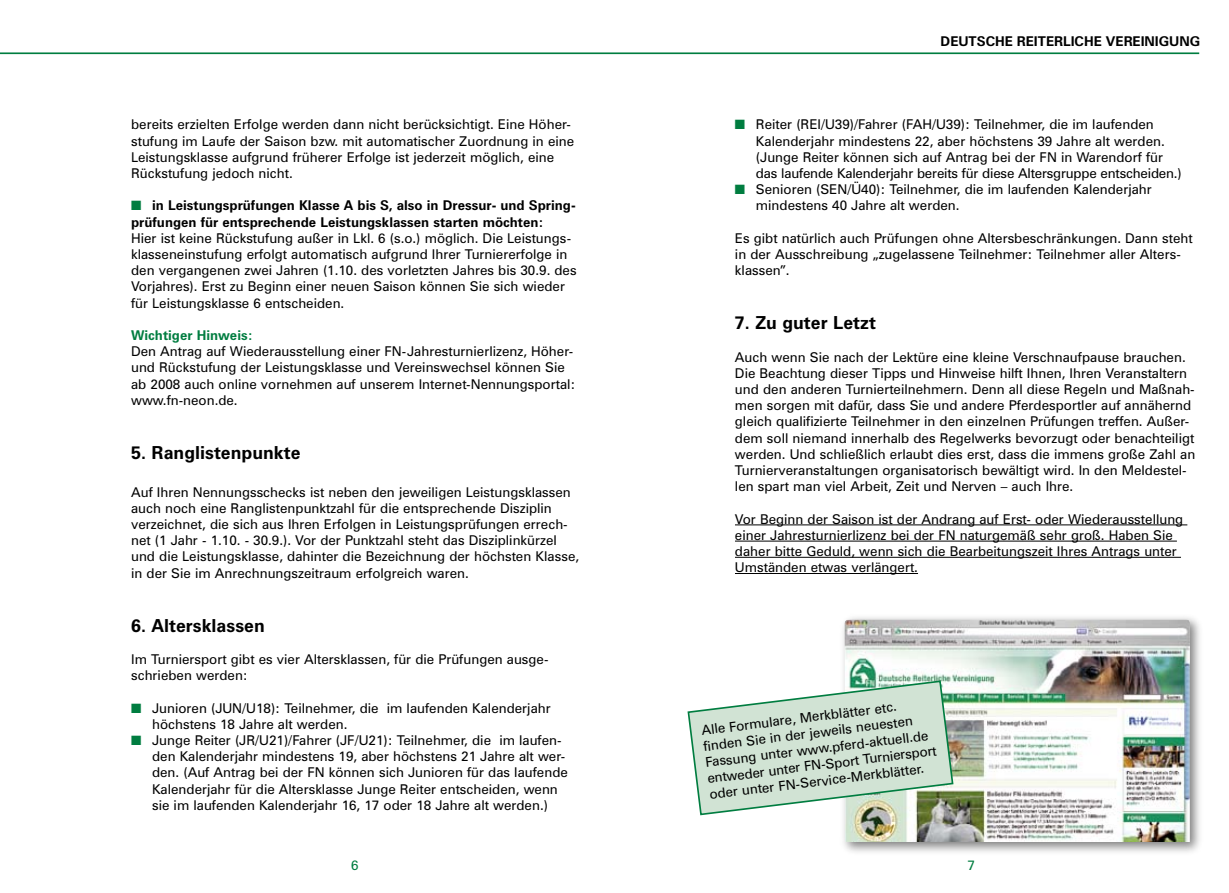
<style>
.page{position:relative;width:1229px;height:893px;background:#fff}
.page>*{position:absolute;margin:0;border:0;box-sizing:border-box;transform-origin:0 0}
.t1{font:700 18px "Zurich BT";color:#000}
.t2{font:13.5px/16.2px "Zurich BT";color:#000}
.t3{font:700 13.5px/16.2px "Zurich BT";color:#000}
.t4{font:700 13.5px "Zurich BT";color:#007d40}
.t5{font:13.5px "Zapf Dingbats ITC";color:#007d40}
.t6{font:13.5px "Zurich BT";color:#007d40}
</style>
<div class="page">
<hr style="left:0;top:52px;width:1199px;height:2px;background:#007d40">
<hr style="left:735px;top:524px;width:452px;height:1px;background:#000">
<hr style="left:735px;top:541px;width:442px;height:1px;background:#000">
<hr style="left:735px;top:557px;width:446px;height:1px;background:#000">
<hr style="left:735px;top:573px;width:183px;height:1px;background:#000">
<div style="left:837px;top:612px;width:369px;height:245px;background:#000;opacity:.5"></div>
<img style="left:844px;top:619px;width:346px;height:223px">
<svg style="left:687px;top:679px;width:267px;height:137px"></svg>
<p class="t2" style="left:131px;top:116px;width:445px">bereits erzielten Erfolge werden dann nicht berücksichtigt. Eine Höher&shy;stufung im Laufe der Saison bzw. mit automatischer Zuordnung in eine Leistungsklasse aufgrund früherer Erfolge ist jederzeit möglich, eine Rückstufung jedoch nicht.</p>
<p class="t3" style="left:131px;top:197px;width:446px;text-indent:21px">in Leistungsprüfungen Klasse A bis S, also in Dressur- und Spring&shy;prüfungen für entsprechende Leistungsklassen starten möchten:</p>
<p class="t2" style="left:131px;top:230px;width:447px">Hier ist keine Rückstufung außer in Lkl. 6 (s.o.) möglich. Die Leistungs&shy;klasseneinstufung erfolgt automatisch aufgrund Ihrer Turniererfolge in den vergangenen zwei Jahren (1.10. des vorletzten Jahres bis 30.9. des Vorjahres). Erst zu Beginn einer neuen Saison können Sie sich wieder für Leistungsklasse 6 entscheiden.</p>
<p class="t4" style="left:131px;top:327px;width:123px">Wichtiger Hinweis:</p>
<p class="t2" style="left:131px;top:343px;width:446px">Den Antrag auf Wiederausstellung einer FN-Jahresturnierlizenz, Höher&shy;und Rückstufung der Leistungsklasse und Vereinswechsel können Sie ab 2008 auch online vornehmen auf unserem Internet-Nennungsportal: www.fn-neon.de.</p>
<p class="t5" style="left:131px;top:199px;width:12px">■</p>
<h1 class="t1" style="left:131px;top:441px;width:171px">5. Ranglistenpunkte</h1>
<p class="t2" style="left:131px;top:484px;width:450px">Auf Ihren Nennungsschecks ist neben den jeweiligen Leistungsklassen auch noch eine Ranglistenpunktzahl für die entsprechende Disziplin verzeichnet, die sich aus Ihren Erfolgen in Leistungsprüfungen errech&shy;net (1 Jahr - 1.10. - 30.9.). Vor der Punktzahl steht das Disziplinkürzel und die Leistungsklasse, dahinter die Bezeichnung der höchsten Klasse, in der Sie im Anrechnungszeitraum erfolgreich waren.</p>
<h1 class="t1" style="left:131px;top:614px;width:135px">6. Altersklassen</h1>
<p class="t2" style="left:131px;top:651px;width:419px">Im Turniersport gibt es vier Altersklassen, für die Prüfungen ausge&shy;schrieben werden:</p>
<p class="t2" style="left:152px;top:700px;width:417px">Junioren (JUN/U18): Teilnehmer, die im laufenden Kalenderjahr höchstens 18 Jahre alt werden.<br>Junge Reiter (JR/U21)/Fahrer (JF/U21): Teilnehmer, die im laufen&shy;den Kalenderjahr mindestens 19, aber höchstens 21 Jahre alt wer&shy;den. (Auf Antrag bei der FN können sich Junioren für das laufende Kalenderjahr für die Altersklasse Junge Reiter entscheiden, wenn sie im laufenden Kalenderjahr 16, 17 oder 18 Jahre alt werden.)</p>
<p class="t5" style="left:131px;top:702px;width:12px">■</p>
<p class="t5" style="left:131px;top:734px;width:12px">■</p>
<p class="t6" style="left:351px;top:857px;width:9px">6</p>
<p class="t3" style="left:941px;top:33px;width:261px">Deutsche Reiterliche Vereinigung</p>
<p class="t2" style="left:756px;top:116px;width:427px">Reiter (REI/U39)/Fahrer (FAH/U39): Teilnehmer, die im laufenden Kalenderjahr mindestens 22, aber höchstens 39 Jahre alt werden. (Junge Reiter können sich auf Antrag bei der FN in Warendorf für das laufende Kalenderjahr bereits für diese Altersgruppe entscheiden.)<br>Senioren (SEN/Ü40): Teilnehmer, die im laufenden Kalenderjahr mindestens 40 Jahre alt werden.</p>
<p class="t2" style="left:735px;top:230px;width:459px">Es gibt natürlich auch Prüfungen ohne Altersbeschränkungen. Dann steht in der Ausschreibung „zugelassene Teilnehmer: Teilnehmer aller Alters&shy;klassen”.</p>
<p class="t5" style="left:735px;top:118px;width:12px">■</p>
<p class="t5" style="left:735px;top:183px;width:12px">■</p>
<h1 class="t1" style="left:735px;top:312px;width:142px">7. Zu guter Letzt</h1>
<p class="t2" style="left:735px;top:349px;width:462px">Auch wenn Sie nach der Lektüre eine kleine Verschnaufpause brauchen.<br>Die Beachtung dieser Tipps und Hinweise hilft Ihnen, Ihren Veranstaltern und den anderen Turnierteilnehmern. Denn all diese Regeln und Maßnah&shy;men sorgen mit dafür, dass Sie und andere Pferdesportler auf annähernd gleich qualifizierte Teilnehmer in den einzelnen Prüfungen treffen. Außer&shy;dem soll niemand innerhalb des Regelwerks bevorzugt oder benachteiligt werden. Und schließlich erlaubt dies erst, dass die immens große Zahl an Turnierveranstaltungen organisatorisch bewältigt wird. In den Meldestel&shy;len spart man viel Arbeit, Zeit und Nerven – auch Ihre.</p>
<p class="t2" style="left:735px;top:511px;width:450px">Vor Beginn der Saison ist der Andrang auf Erst- oder Wiederausstellung einer Jahresturnierlizenz bei der FN naturgemäß sehr groß. Haben Sie daher bitte Geduld, wenn sich die Bearbeitungszeit Ihres Antrags unter Umständen etwas verlängert.</p>
<p class="t2" style="left:700px;top:722px;width:232px;rotate:-7deg">Alle Formulare, Merkblätter etc. finden Sie in der jeweils neuesten Fassung unter www.pferd-aktuell.de entweder unter FN-Sport Turniersport oder unter FN-Service-Merkblätter.</p>
<p class="t6" style="left:967px;top:857px;width:9px">7</p>
</div>
